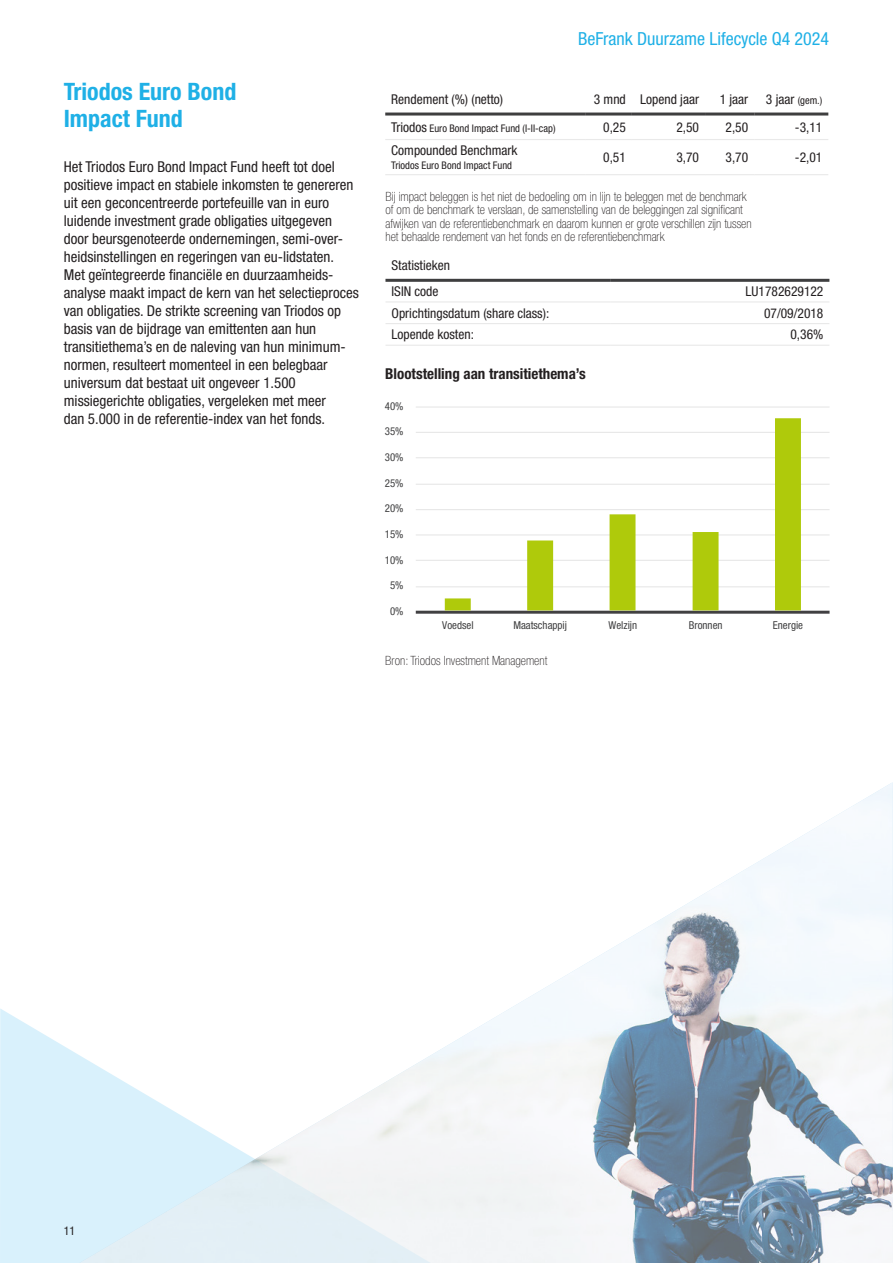
<style>
.page{position:relative;width:893px;height:1263px;background:#fff}
.page>*{position:absolute;margin:0;border:0;box-sizing:border-box;transform-origin:0 0}
.Tabeltekst_titel_16_18_blauw{font:700 condensed 24px/27px "Helvetica Neue LT Std";color:#1fb0e6}
.t1{font:condensed 18px "Helvetica Neue LT Std";color:#1fb0e6}
.NN_A4_Bodytext_10pt{font:condensed 15px/18px "Helvetica Neue LT Std";color:#231f20}
.Platte_tekst_10_12_zwart_vet{font:700 condensed 15px "Helvetica Neue LT Std";color:#231f20}
.Tabeltekst_9_10_zwart{font:condensed 13.5px "Helvetica Neue LT Std";color:#231f20}
.Bronvermelding_8_5_9_lichtzwart{font:100 condensed 12.75px/13.5px "Helvetica Neue LT Std";color:#231f20}
.NN_A4_Pagenumber_left_8pt{font:condensed 12px "Helvetica Neue LT Std";color:#231f20}
.t2{font:condensed 10.95px "Helvetica Neue LT Std";color:#404041}
.Tabeltekst_9_10_zwart-2{font:condensed 10.5px "Helvetica Neue LT Std";color:#231f20}
.s1{font-size:13.5px}
</style>
<div class="page">
<svg style="left:0;top:1008px;width:64px;height:255px;background:#dcf2fc"></svg>
<img style="left:76px;top:782px;width:817px;height:481px">
<hr style="left:385px;top:174px;width:200px;height:1px;background:#e9e9e9">
<hr style="left:585px;top:174px;width:47px;height:1px;background:#e9e9e9">
<hr style="left:632px;top:174px;width:73px;height:1px;background:#e9e9e9">
<hr style="left:705px;top:174px;width:49px;height:1px;background:#e9e9e9">
<hr style="left:754px;top:174px;width:74px;height:1px;background:#e9e9e9">
<hr style="left:385px;top:113px;width:200px;height:3px;background:#3e3e3f">
<hr style="left:585px;top:113px;width:47px;height:3px;background:#3e3e3f">
<hr style="left:632px;top:113px;width:73px;height:3px;background:#3e3e3f">
<hr style="left:705px;top:113px;width:49px;height:3px;background:#3e3e3f">
<hr style="left:754px;top:113px;width:74px;height:3px;background:#3e3e3f">
<hr style="left:385px;top:139px;width:200px;height:1px;background:#e9e9e9">
<hr style="left:585px;top:139px;width:47px;height:1px;background:#e9e9e9">
<hr style="left:632px;top:139px;width:73px;height:1px;background:#e9e9e9">
<hr style="left:705px;top:139px;width:49px;height:1px;background:#e9e9e9">
<hr style="left:754px;top:139px;width:74px;height:1px;background:#e9e9e9">
<hr style="left:385px;top:301px;width:226px;height:1px;background:#e9e9e9">
<hr style="left:611px;top:301px;width:218px;height:1px;background:#e9e9e9">
<hr style="left:385px;top:323px;width:226px;height:1px;background:#e9e9e9">
<hr style="left:611px;top:323px;width:218px;height:1px;background:#e9e9e9">
<hr style="left:385px;top:345px;width:226px;height:1px;background:#e9e9e9">
<hr style="left:611px;top:345px;width:218px;height:1px;background:#e9e9e9">
<hr style="left:385px;top:279px;width:226px;height:3px;background:#3e3e3f">
<hr style="left:611px;top:279px;width:218px;height:3px;background:#3e3e3f">
<hr style="left:416px;top:586px;width:413px;height:1px;background:#e7e7e7">
<hr style="left:416px;top:560px;width:413px;height:1px;background:#e7e7e7">
<hr style="left:416px;top:534px;width:413px;height:1px;background:#e7e7e7">
<hr style="left:416px;top:509px;width:413px;height:1px;background:#e7e7e7">
<hr style="left:416px;top:484px;width:413px;height:1px;background:#e7e7e7">
<hr style="left:416px;top:406px;width:413px;height:2px;background:#e7e7e7">
<hr style="left:416px;top:457px;width:413px;height:1px;background:#e7e7e7">
<hr style="left:416px;top:432px;width:413px;height:1px;background:#e7e7e7">
<hr style="left:416px;top:611px;width:413px;height:3px;background:#414042">
<svg style="left:445px;top:418px;width:356px;height:192px"></svg>
<p class="Tabeltekst_titel_16_18_blauw" style="left:64px;top:77px;width:174px">Triodos Euro Bond<br>Impact Fund</p>
<p class="NN_A4_Bodytext_10pt" style="left:64px;top:157px;width:297px">Het Triodos Euro Bond Impact Fund heeft tot doel positieve impact en stabiele inkomsten te genereren uit een geconcentreerde portefeuille van in euro luidende investment grade obligaties uitgegeven door beursgenoteerde ondernemingen, semi-over&shy;heidsinstellingen en regeringen van eu-lidstaten.<br>Met geïntegreerde financiële en duurzaamheids&shy;analyse maakt impact de kern van het selectieproces van obligaties. De strikte screening van Triodos op basis van de bijdrage van emittenten aan hun transitiethema’s en de naleving van hun minimum&shy;normen, resulteert momenteel in een belegbaar universum dat bestaat uit ongeveer 1.500 missiegerichte obligaties, vergeleken met meer<br>dan 5.000 in de referentie-index van het fonds.</p>
<p class="t1" style="left:578px;top:28px;width:252px">BeFrank Duurzame Lifecycle Q4 2024</p>
<p class="Tabeltekst_9_10_zwart" style="left:391px;top:92px;width:113px">Rendement (%) (netto)</p>
<p class="Tabeltekst_9_10_zwart" style="left:594px;top:92px;width:33px">3 mnd</p>
<p class="Tabeltekst_9_10_zwart" style="left:640px;top:92px;width:60px">Lopend jaar</p>
<p class="Tabeltekst_9_10_zwart" style="left:720px;top:92px;width:30px">1 jaar</p>
<p class="Tabeltekst_9_10_zwart-2" style="left:766px;top:94px;width:58px"><span class="s1">3 jaar</span> (gem.)</p>
<p class="Tabeltekst_9_10_zwart-2" style="left:391px;top:122px;width:166px"><span class="s1">Triodos</span> Euro Bond Impact Fund (I-II-cap)</p>
<p class="Tabeltekst_9_10_zwart" style="left:603px;top:119px;width:24px">0,25</p>
<p class="Tabeltekst_9_10_zwart" style="left:676px;top:119px;width:24px">2,50</p>
<p class="Tabeltekst_9_10_zwart" style="left:725px;top:119px;width:24px">2,50</p>
<p class="Tabeltekst_9_10_zwart" style="left:795px;top:119px;width:29px">-3,11</p>
<p class="Tabeltekst_9_10_zwart" style="left:391px;top:143px;width:128px">Compounded Benchmark</p>
<p class="Tabeltekst_9_10_zwart-2" style="left:391px;top:159px;width:122px">Triodos Euro Bond Impact Fund</p>
<p class="Tabeltekst_9_10_zwart" style="left:603px;top:149px;width:24px">0,51</p>
<p class="Tabeltekst_9_10_zwart" style="left:676px;top:149px;width:24px">3,70</p>
<p class="Tabeltekst_9_10_zwart" style="left:725px;top:149px;width:24px">3,70</p>
<p class="Tabeltekst_9_10_zwart" style="left:795px;top:149px;width:29px">-2,01</p>
<p class="Bronvermelding_8_5_9_lichtzwart" style="left:385px;top:190px;width:368px">Bij impact beleggen is het niet de bedoeling om in lijn te beleggen met de benchmark of om de benchmark te verslaan, de samenstelling van de beleggingen zal significant afwijken van de referentiebenchmark en daarom kunnen er grote verschillen zijn tussen het behaalde rendement van het fonds en de referentiebenchmark</p>
<p class="Tabeltekst_9_10_zwart" style="left:391px;top:258px;width:60px">Statistieken</p>
<p class="Tabeltekst_9_10_zwart" style="left:391px;top:283px;width:48px">ISIN code</p>
<p class="Tabeltekst_9_10_zwart" style="left:746px;top:283px;width:79px">LU1782629122</p>
<p class="Tabeltekst_9_10_zwart" style="left:391px;top:305px;width:159px">Oprichtingsdatum (share class):</p>
<p class="Tabeltekst_9_10_zwart" style="left:764px;top:305px;width:61px">07/09/2018</p>
<p class="Tabeltekst_9_10_zwart" style="left:391px;top:327px;width:84px">Lopende kosten:</p>
<p class="Tabeltekst_9_10_zwart" style="left:790px;top:327px;width:34px">0,36%</p>
<p class="Platte_tekst_10_12_zwart_vet" style="left:385px;top:364px;width:202px">Blootstelling aan transitiethema’s</p>
<p class="t2" style="left:385px;top:399px;width:20px">40%</p>
<p class="t2" style="left:385px;top:425px;width:20px">35%</p>
<p class="t2" style="left:385px;top:451px;width:20px">30%</p>
<p class="t2" style="left:385px;top:476px;width:20px">25%</p>
<p class="t2" style="left:385px;top:502px;width:20px">20%</p>
<p class="t2" style="left:385px;top:528px;width:20px">15%</p>
<p class="t2" style="left:385px;top:553px;width:20px">10%</p>
<p class="t2" style="left:390px;top:579px;width:15px">5%</p>
<p class="t2" style="left:390px;top:605px;width:15px">0%</p>
<p class="t2" style="left:442px;top:619px;width:33px">Voedsel</p>
<p class="t2" style="left:513px;top:619px;width:55px">Maatschappij</p>
<p class="t2" style="left:608px;top:619px;width:30px">Welzijn</p>
<p class="t2" style="left:689px;top:619px;width:35px">Bronnen</p>
<p class="t2" style="left:773px;top:619px;width:32px">Energie</p>
<p class="Bronvermelding_8_5_9_lichtzwart" style="left:385px;top:653px;width:163px">Bron: Triodos Investment Management</p>
<p class="NN_A4_Pagenumber_left_8pt" style="left:64px;top:1224px;width:13px">11</p>
</div>
